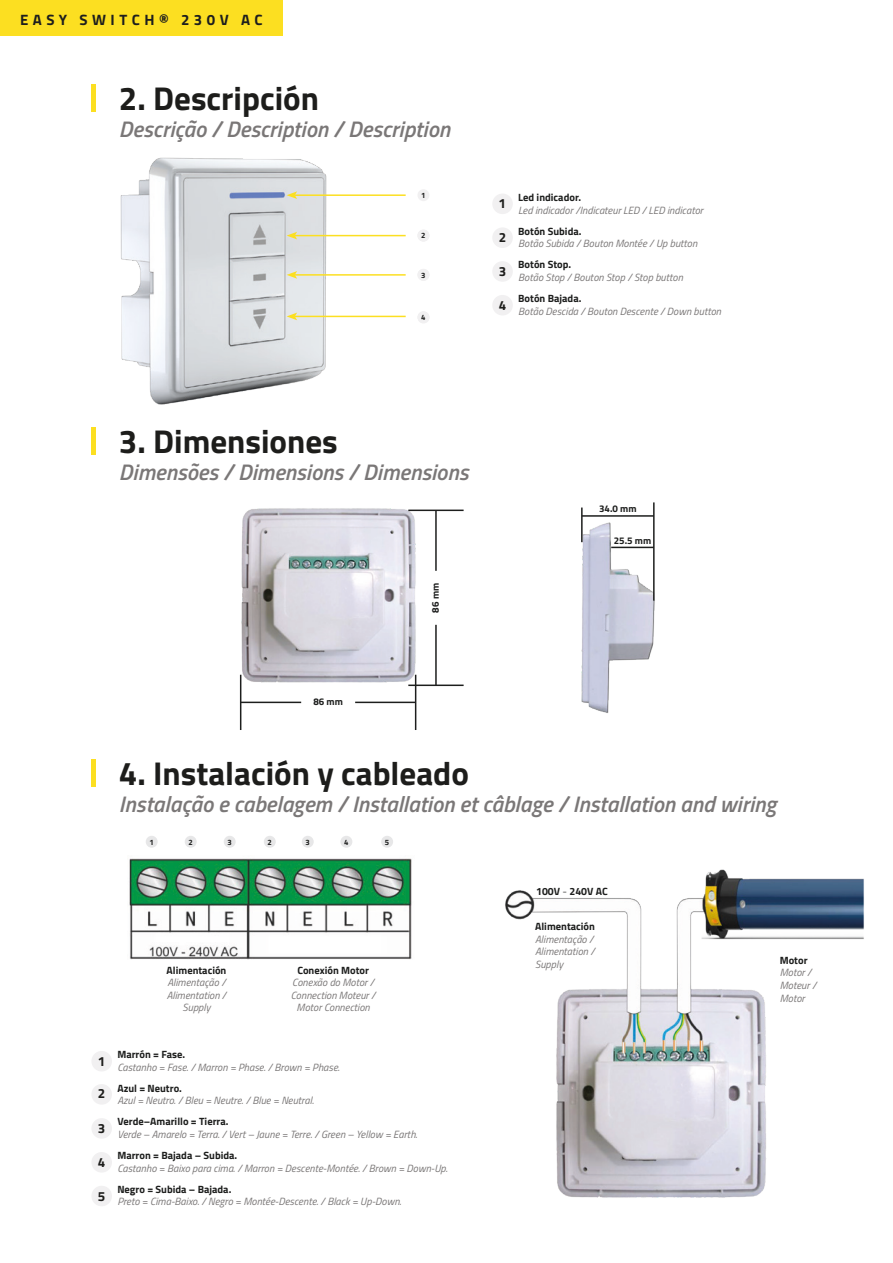
<style>
.page{position:relative;width:893px;height:1263px;background:#fff}
.page>*{position:absolute;margin:0;border:0;box-sizing:border-box;transform-origin:0 0}
.TIT_TXT_N{font:700 33px "Titillium Web";color:#1d1d1b}
.SUBTIT_EM{font:italic 600 22.5px "Titillium Web";color:#7a7777}
.t1{font:700 15px "Titillium Web";letter-spacing:.3em;color:#1d1e1d}
.Numeracio{font:700 13.35px "Titillium Web";color:#1d1d1b}
.NUM_TXT_1l{font:italic 10.5px/12.6px "Titillium Web";color:#7a7777;text-align:center}
.NUM_TIT{font:700 10.5px "Titillium Web";color:#1d1e1d}
.NUM_TIT_G{font:700 10.5px "Titillium Web";color:#1d1e1d}
.NUM_TIT_G-2{font:700 9.75px "Titillium Web";color:#1d1e1d}
.Numeracio_-_peque{font:700 7.8px "Titillium Web";color:#1d1e1d}
.s1{font-weight:300}
</style>
<div class="page">
<div style="left:0;top:0;width:282px;height:35px;background:#fcdf21"></div>
<img style="left:120px;top:157px;width:208px;height:248px">
<hr style="left:91px;top:84px;width:4px;height:27px;background:#fcdf21">
<hr style="left:91px;top:427px;width:4px;height:27px;background:#fcdf21">
<hr style="left:91px;top:759px;width:4px;height:28px;background:#fcdf21">
<div style="left:492px;top:227px;width:21px;height:21px;background:#f1f0f1;border-radius:50%"></div>
<div style="left:492px;top:261px;width:21px;height:21px;background:#f1f0f1;border-radius:50%"></div>
<div style="left:492px;top:194px;width:21px;height:20px;background:#f1f0f1;border-radius:50%"></div>
<div style="left:417px;top:189px;width:12px;height:12px;background:#f1f0f1;border-radius:50%"></div>
<hr style="left:295px;top:194px;width:111px;height:2px;background:#fcdf21">
<svg style="left:287px;top:191px;width:10px;height:8px"></svg>
<div style="left:492px;top:295px;width:21px;height:20px;background:#f1f0f1;border-radius:50%"></div>
<div style="left:417px;top:230px;width:12px;height:12px;background:#f1f0f1;border-radius:50%"></div>
<hr style="left:295px;top:235px;width:111px;height:1px;background:#fcdf21">
<svg style="left:287px;top:232px;width:10px;height:7px"></svg>
<div style="left:417px;top:269px;width:12px;height:12px;background:#f1f0f1;border-radius:50%"></div>
<hr style="left:295px;top:274px;width:111px;height:2px;background:#fcdf21">
<svg style="left:287px;top:271px;width:10px;height:8px"></svg>
<div style="left:417px;top:311px;width:12px;height:12px;background:#f1f0f1;border-radius:50%"></div>
<hr style="left:295px;top:316px;width:111px;height:1px;background:#fcdf21">
<svg style="left:287px;top:313px;width:10px;height:7px"></svg>
<div style="left:146px;top:836px;width:12px;height:12px;background:#e7e7e8;border-radius:50%"></div>
<div style="left:185px;top:836px;width:12px;height:12px;background:#e7e7e8;border-radius:50%"></div>
<div style="left:224px;top:836px;width:12px;height:12px;background:#e7e7e8;border-radius:50%"></div>
<div style="left:264px;top:836px;width:12px;height:12px;background:#e7e7e8;border-radius:50%"></div>
<div style="left:302px;top:836px;width:12px;height:12px;background:#e7e7e8;border-radius:50%"></div>
<div style="left:340px;top:836px;width:12px;height:12px;background:#e7e7e8;border-radius:50%"></div>
<div style="left:91px;top:1084px;width:21px;height:20px;background:#f1f0f1;border-radius:50%"></div>
<div style="left:91px;top:1118px;width:21px;height:21px;background:#f1f0f1;border-radius:50%"></div>
<div style="left:91px;top:1051px;width:21px;height:20px;background:#f1f0f1;border-radius:50%"></div>
<div style="left:91px;top:1186px;width:21px;height:20px;background:#f1f0f1;border-radius:50%"></div>
<div style="left:91px;top:1152px;width:21px;height:20px;background:#f1f0f1;border-radius:50%"></div>
<img style="left:505px;top:869px;width:359px;height:329px">
<img style="left:581px;top:522px;width:74px;height:191px">
<hr style="left:653px;top:502px;width:2px;height:99px;background:#1d1e1d">
<hr style="left:581px;top:507px;width:2px;height:35px;background:#1d1e1d">
<hr style="left:582px;top:515px;width:72px;height:2px;background:#1d1e1d">
<hr style="left:611px;top:547px;width:43px;height:1px;background:#1d1e1d">
<img style="left:239px;top:508px;width:225px;height:218px">
<hr style="left:408px;top:510px;width:56px;height:1px;background:#1d1e1d">
<hr style="left:435px;top:510px;width:2px;height:61px;background:#1d1e1d">
<hr style="left:408px;top:684px;width:56px;height:2px;background:#1d1e1d">
<hr style="left:435px;top:625px;width:2px;height:60px;background:#1d1e1d">
<hr style="left:240px;top:675px;width:1px;height:55px;background:#1d1e1d">
<hr style="left:241px;top:702px;width:60px;height:1px;background:#1d1e1d">
<hr style="left:415px;top:675px;width:1px;height:55px;background:#1d1e1d">
<hr style="left:355px;top:702px;width:61px;height:1px;background:#1d1e1d">
<img style="left:129px;top:858px;width:283px;height:102px">
<div style="left:381px;top:836px;width:12px;height:12px;background:#e7e7e8;border-radius:50%"></div>
<h3 class="t1" style="left:20px;top:8px;width:244px">EASY SWITCH® 230V AC</h3>
<p class="TIT_TXT_N" style="left:119px;top:73px;width:202px">2. Descripción</p>
<p class="SUBTIT_EM" style="left:119px;top:112px;width:333px">Descrição / Description / Description</p>
<p class="Numeracio_-_peque" style="left:421px;top:189px;width:6px">1</p>
<p class="Numeracio_-_peque" style="left:421px;top:229px;width:6px">2</p>
<p class="Numeracio_-_peque" style="left:421px;top:269px;width:6px">32</p>
<p class="Numeracio_-_peque" style="left:421px;top:311px;width:6px">42</p>
<p class="Numeracio" style="left:499px;top:193px;width:9px">1</p>
<p class="Numeracio" style="left:499px;top:227px;width:9px">2</p>
<p class="Numeracio" style="left:499px;top:261px;width:9px">3</p>
<p class="Numeracio" style="left:499px;top:295px;width:9px">4</p>
<p class="NUM_TIT" style="left:518px;top:189px;width:64px">Led indicador.</p>
<p class="NUM_TXT_1l" style="left:518px;top:203px;width:186px">Led indicador /Indicateur LED / LED indicator</p>
<p class="NUM_TIT" style="left:518px;top:223px;width:65px">Botón Subida.</p>
<p class="NUM_TXT_1l" style="left:518px;top:237px;width:181px">Botão Subida / Bouton Montée / Up button</p>
<p class="NUM_TIT" style="left:518px;top:257px;width:54px">Botón Stop.</p>
<p class="NUM_TXT_1l" style="left:518px;top:270px;width:166px">Botão Stop / Bouton Stop / Stop button</p>
<p class="NUM_TIT" style="left:518px;top:290px;width:65px">Botón Bajada.</p>
<p class="NUM_TXT_1l" style="left:518px;top:304px;width:204px">Botão Descida / Bouton Descente / Down button</p>
<p class="TIT_TXT_N" style="left:119px;top:416px;width:220px">3. Dimensiones</p>
<p class="SUBTIT_EM" style="left:119px;top:454px;width:351px">Dimensões / Dimensions / Dimensions</p>
<p class="NUM_TIT_G-2" style="left:313px;top:694px;width:31px">86 mm</p>
<p class="NUM_TIT_G-2" style="left:428px;top:612px;width:31px;rotate:-90deg">86 mm</p>
<p class="NUM_TIT_G-2" style="left:599px;top:501px;width:39px">34.0 mm</p>
<p class="NUM_TIT_G-2" style="left:614px;top:533px;width:39px">25.5 mm</p>
<p class="TIT_TXT_N" style="left:119px;top:748px;width:351px">4. Instalación y cableado</p>
<p class="SUBTIT_EM" style="left:119px;top:787px;width:659px">Instalação e cabelagem / Installation et câblage / Installation and wiring</p>
<p class="Numeracio_-_peque" style="left:150px;top:836px;width:6px">1</p>
<p class="Numeracio_-_peque" style="left:189px;top:836px;width:6px">2</p>
<p class="Numeracio_-_peque" style="left:228px;top:836px;width:6px">3</p>
<p class="Numeracio_-_peque" style="left:268px;top:836px;width:6px">2</p>
<p class="Numeracio_-_peque" style="left:306px;top:836px;width:6px">3</p>
<p class="Numeracio_-_peque" style="left:344px;top:836px;width:6px">4</p>
<p class="Numeracio_-_peque" style="left:385px;top:836px;width:6px">5</p>
<p class="NUM_TIT_G" style="left:167px;top:962px;width:61px">Alimentación</p>
<p class="NUM_TXT_1l" style="left:167px;top:976px;width:61px">Alimentação /<br>Alimentation /<br>Supply</p>
<p class="NUM_TIT_G" style="left:297px;top:962px;width:73px">Conexión Motor</p>
<p class="NUM_TXT_1l" style="left:291px;top:976px;width:86px">Conexão do Motor /<br>Connection Moteur /<br>Motor Connection</p>
<p class="Numeracio" style="left:98px;top:1051px;width:9px">1</p>
<p class="Numeracio" style="left:98px;top:1083px;width:9px">2</p>
<p class="Numeracio" style="left:98px;top:1118px;width:9px">3</p>
<p class="Numeracio" style="left:98px;top:1152px;width:9px">4</p>
<p class="Numeracio" style="left:98px;top:1186px;width:9px">5</p>
<p class="NUM_TIT" style="left:117px;top:1046px;width:69px">Marrón = Fase.</p>
<p class="NUM_TXT_1l" style="left:117px;top:1060px;width:224px">Castanho = Fase. / Marron = Phase. / Brown = Phase.</p>
<p class="NUM_TIT" style="left:117px;top:1080px;width:66px">Azul = Neutro.</p>
<p class="NUM_TXT_1l" style="left:117px;top:1094px;width:198px">Azul = Neutro. / Bleu = Neutre. / Blue = Neutral.</p>
<p class="NUM_TIT" style="left:117px;top:1114px;width:113px">Verde–Amarillo = Tierra.</p>
<p class="NUM_TXT_1l" style="left:117px;top:1127px;width:301px">Verde – Amarelo = Terra. / Vert – Jaune = Terre. / Green – Yellow = Earth.</p>
<p class="NUM_TIT" style="left:117px;top:1147px;width:121px">Marron = Bajada – Subida.</p>
<p class="NUM_TXT_1l" style="left:117px;top:1161px;width:332px">Castanho = Baixo para cima. / Marron = Descente-Montée. / Brown = Down-Up.</p>
<p class="NUM_TIT" style="left:117px;top:1181px;width:115px">Negro = Subida – Bajada.</p>
<p class="NUM_TXT_1l" style="left:117px;top:1195px;width:285px">Preto = Cima-Baixo. / Negro = Montée-Descente. / Black = Up-Down.</p>
<p class="NUM_TIT_G" style="left:536px;top:883px;width:73px">100V <span class="s1">-</span> 240V AC</p>
<p class="NUM_TIT_G" style="left:535px;top:918px;width:61px">Alimentación</p>
<p class="NUM_TXT_1l" style="left:535px;top:932px;width:61px;text-align:left">Alimentação /<br>Alimentation /<br>Supply</p>
<p class="NUM_TIT_G" style="left:780px;top:952px;width:29px">Motor</p>
<p class="NUM_TXT_1l" style="left:780px;top:966px;width:38px;text-align:left">Motor /<br>Moteur /<br>Motor</p>
</div>
